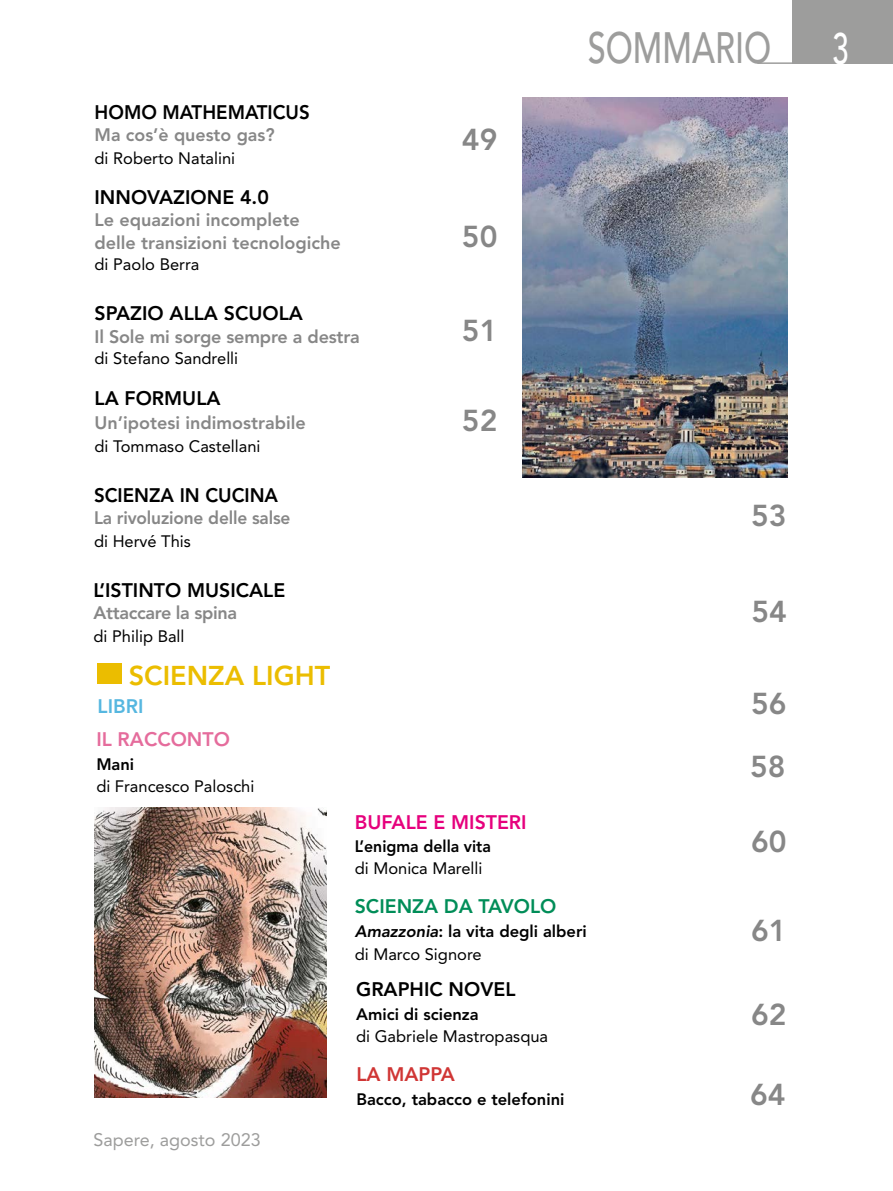
<style>
.page{position:relative;width:893px;height:1191px;background:#fff}
.page>*{position:absolute;margin:0;border:0;box-sizing:border-box;transform-origin:0 0}
.t1{font:500 43.5px "Avenir";color:#9d9d9c;scale:.75 1}
.t2{font:500 43.5px "Avenir";color:#fff;scale:.69 1}
.t3{font:800 30px "Avenir";color:#878787}
.t4{font:800 27px "Avenir";color:#ebbd00}
.t5{font:800 19.5px "Avenir";color:#000}
.t6{font:800 19.5px "Avenir";color:#000;scale:.96 1}
.t7{font:800 19.5px "Avenir";color:#008d58}
.t8{font:800 19.5px "Avenir";color:#e6007d}
.t9{font:800 19.5px "Avenir";color:#e56c9c}
.t10{font:800 19.5px "Avenir";color:#d03635}
.t11{font:800 19.5px "Avenir";color:#56b7e0}
.t12{font:800 18px/22.5px "Avenir";color:#878787}
.t13{font:800 18px "Avenir";color:#878787;scale:.96 1}
.t14{font:18px "Avenir";color:#9d9d9c}
.t15{font:800 18px "Avenir";letter-spacing:-.02em;color:#878787}
.t16{font:16.5px "Avenir";color:#000}
.t17{font:800 16.5px/22.5px "Avenir";color:#000}
.t18{font:800 16.5px "Avenir";color:#000;scale:.96 1}
.s1{font-style:italic}
.s2{font-weight:400}
</style>
<div class="page">
<div style="left:792px;top:0;width:101px;height:64px;background:#9d9d9c"></div>
<img style="left:522px;top:98px;width:265px;height:380px">
<div style="left:98px;top:663px;width:24px;height:21px;background:#ebbd00"></div>
<hr style="left:757px;top:62px;width:44px;height:2px;background:#9d9d9c">
<img style="left:95px;top:807px;width:231px;height:290px">
<p class="t6" style="left:95px;top:101px;width:226px">HOMO MATHEMATICUS</p>
<p class="t12" style="left:95px;top:124px;width:182px">Ma cos’è questo gas?</p>
<p class="t16" style="left:95px;top:149px;width:142px">di Roberto Natalini</p>
<p class="t5" style="left:95px;top:185px;width:176px">INNOVAZIONE 4.0</p>
<p class="t12" style="left:95px;top:209px;width:248px">Le equazioni incomplete delle transizioni tecnologiche</p>
<p class="t16" style="left:95px;top:254px;width:106px">di Paolo Berra</p>
<p class="t5" style="left:95px;top:302px;width:210px">SPAZIO ALLA SCUOLA</p>
<p class="t12" style="left:95px;top:325px;width:267px">Il Sole mi sorge sempre a destra</p>
<p class="t16" style="left:95px;top:348px;width:145px">di Stefano Sandrelli</p>
<p class="t5" style="left:95px;top:387px;width:128px">LA FORMULA</p>
<p class="t12" style="left:95px;top:412px;width:213px">Un’ipotesi indimostrabile</p>
<p class="t16" style="left:95px;top:437px;width:167px">di Tommaso Castellani</p>
<p class="t6" style="left:94px;top:483px;width:193px">SCIENZA IN CUCINA</p>
<p class="t13" style="left:94px;top:507px;width:206px">La rivoluzione delle salse</p>
<p class="t16" style="left:94px;top:531px;width:98px">di Hervé This</p>
<p class="t5" style="left:94px;top:578px;width:193px">L’ISTINTO MUSICALE</p>
<p class="t15" style="left:94px;top:602px;width:145px">Attaccare la spina</p>
<p class="t16" style="left:94px;top:626px;width:93px">di Philip Ball</p>
<h3 class="t4" style="left:129px;top:660px;width:203px">SCIENZA LIGHT</h3>
<p class="t11" style="left:98px;top:694px;width:47px">LIBRI</p>
<p class="t9" style="left:96px;top:727px;width:135px">IL RACCONTO</p>
<p class="t17" style="left:96px;top:753px;width:39px">Mani</p>
<p class="t16" style="left:96px;top:777px;width:160px">di Francesco Paloschi</p>
<h2 class="t3" style="left:462px;top:122px;width:37px">49</h2>
<h2 class="t3" style="left:462px;top:219px;width:37px">50</h2>
<h2 class="t3" style="left:462px;top:313px;width:37px">51</h2>
<h2 class="t3" style="left:462px;top:402px;width:37px">52</h2>
<h1 class="t1" style="left:588px;top:23px;width:246px">SOMMARIO</h1>
<h2 class="t3" style="left:751px;top:497px;width:37px">53</h2>
<h2 class="t3" style="left:751px;top:593px;width:37px">54</h2>
<h2 class="t3" style="left:751px;top:686px;width:37px">56</h2>
<h2 class="t3" style="left:750px;top:749px;width:37px">58</h2>
<p class="t8" style="left:355px;top:811px;width:173px">BUFALE E MISTERI</p>
<p class="t18" style="left:355px;top:836px;width:143px">L’enigma della vita</p>
<p class="t16" style="left:355px;top:859px;width:129px">di Monica Marelli</p>
<p class="t7" style="left:355px;top:894px;width:203px">SCIENZA DA TAVOLO</p>
<p class="t17" style="left:355px;top:920px;width:233px"><span class="s1">Amazzonia</span>: la vita degli alberi <span class="s2">di Marco Signore</span></p>
<p class="t5" style="left:356px;top:977px;width:161px">GRAPHIC NOVEL</p>
<p class="t17" style="left:356px;top:1002px;width:124px">Amici di scienza</p>
<p class="t16" style="left:356px;top:1027px;width:193px">di Gabriele Mastropasqua</p>
<h2 class="t3" style="left:751px;top:824px;width:37px">60</h2>
<h2 class="t3" style="left:751px;top:913px;width:37px">61</h2>
<h2 class="t3" style="left:751px;top:996px;width:37px">62</h2>
<p class="t14" style="left:94px;top:1129px;width:169px">Sapere, agosto 2023</p>
<p class="t10" style="left:356px;top:1062px;width:100px">LA MAPPA</p>
<p class="t17" style="left:356px;top:1087px;width:210px">Bacco, tabacco e telefonini</p>
<h2 class="t3" style="left:750px;top:1076px;width:37px">64</h2>
<h1 class="t2" style="left:832px;top:24px;width:26px">3</h1>
</div>
